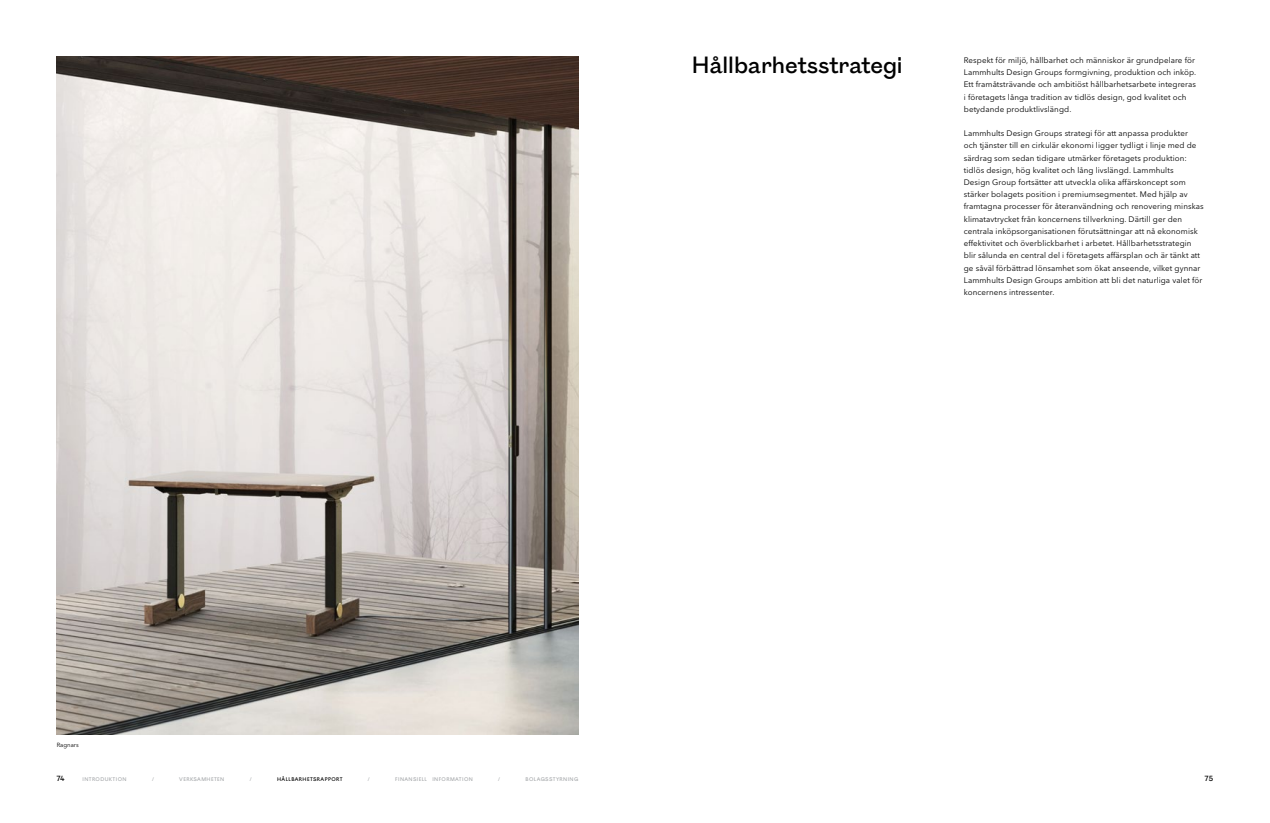
<style>
.page{position:relative;width:1270px;height:823px;background:#fff}
.page>*{position:absolute;margin:0;border:0;box-sizing:border-box;transform-origin:0 0}
.t1{font:22px "Ostia Antica";color:#000}
.t2{font:8px/12.2px "Avenir Next LT Pro";letter-spacing:.01em;color:#000}
.t3{font:7px "Ostia Antica";color:#000}
.t4{font:6px "Avenir Next LT Pro";color:#000}
.t5{font:5px "Ostia Antica";letter-spacing:.08em;color:#a8aaad}
.t6{font:5px "Ostia Antica";letter-spacing:.08em;color:#000}
</style>
<div class="page">
<img style="left:57px;top:57px;width:521px;height:677px">
<p class="t4" style="left:57px;top:741px;width:24px">Ragnars</p>
<h1 class="t1" style="left:692px;top:53px;width:213px">Hållbarhetsstrategi</h1>
<p class="t2" style="left:964px;top:54px;width:234px">Respekt för miljö, hållbarhet och människor är grundpelare för Lammhults Design Groups formgivning, produktion och inköp.<br>Ett framåtsträvande och ambitiöst hållbarhetsarbete integreras i företagets långa tradition av tidlös design, god kvalitet och betydande produktlivslängd.</p>
<p class="t2" style="left:964px;top:127px;width:241px">Lammhults Design Groups strategi för att anpassa produkter<br>och tjänster till en cirkulär ekonomi ligger tydligt i linje med de särdrag som sedan tidigare utmärker företagets produktion: tidlös design, hög kvalitet och lång livslängd. Lammhults<br>Design Group fortsätter att utveckla olika affärskoncept som stärker bolagets position i premiumsegmentet. Med hjälp av framtagna processer för återanvändning och renovering minskas klimatavtrycket från koncernens tillverkning. Därtill ger den centrala inköpsorganisationen förutsättningar att nå ekonomisk effektivitet och överblickbarhet i arbetet. Hållbarhetsstrategin blir sålunda en central del i företagets affärsplan och är tänkt att ge såväl förbättrad lönsamhet som ökat anseende, vilket gynnar Lammhults Design Groups ambition att bli det naturliga valet för koncernens intressenter.</p>
<p class="t3" style="left:57px;top:774px;width:10px">74</p>
<p class="t5" style="left:82px;top:776px;width:46px">INTRODUKTION</p>
<p class="t5" style="left:152px;top:776px;width:3px">/</p>
<p class="t5" style="left:179px;top:776px;width:47px">VERKSAMHETEN</p>
<p class="t5" style="left:250px;top:776px;width:3px">/</p>
<p class="t6" style="left:277px;top:776px;width:67px">HÅLLBARHETSRAPPORT</p>
<p class="t5" style="left:368px;top:776px;width:3px">/</p>
<p class="t5" style="left:395px;top:776px;width:79px">FINANSIELL INFORMATION</p>
<p class="t5" style="left:498px;top:776px;width:3px">/</p>
<p class="t5" style="left:526px;top:776px;width:54px">BOLAGSSTYRNING</p>
<p class="t3" style="left:1205px;top:774px;width:10px">75</p>
</div>
